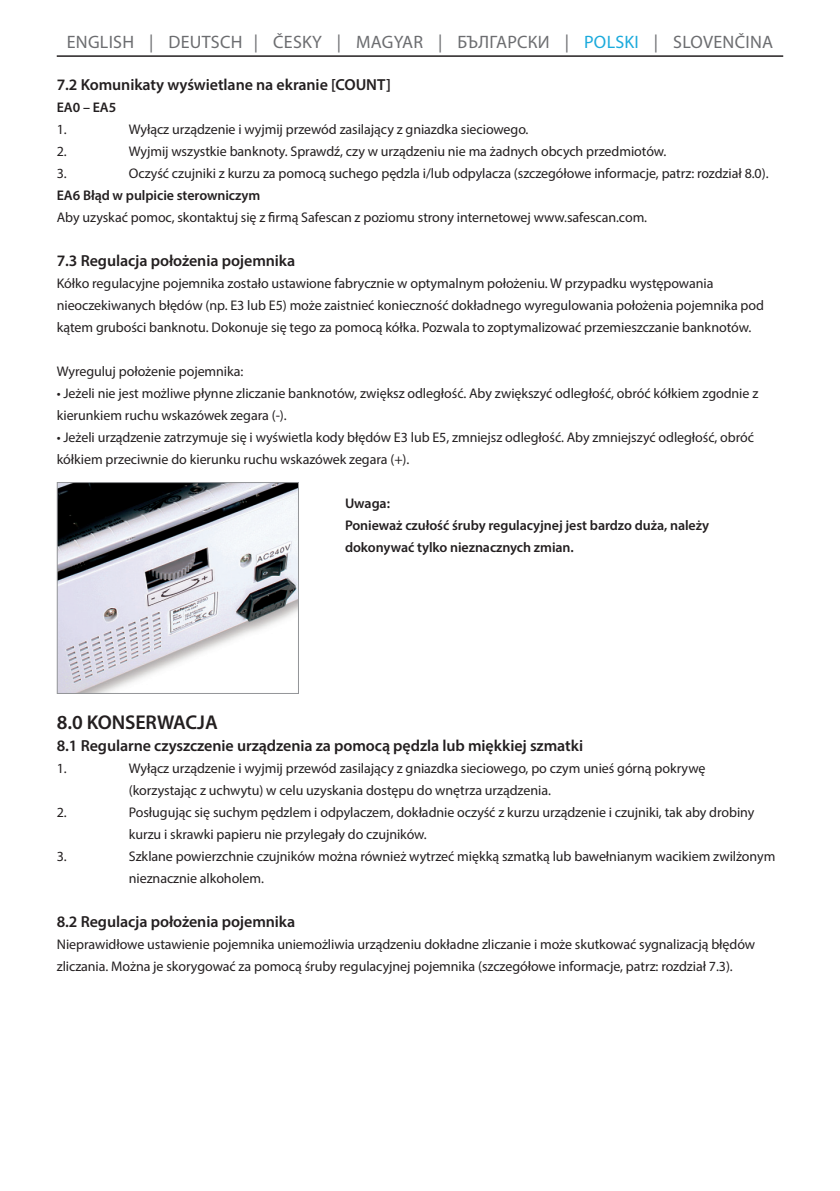
<style>
.page{position:relative;width:840px;height:1191px;background:#fff}
.page>*{position:absolute;margin:0;border:0;box-sizing:border-box;transform-origin:0 0}
.t1{font:600 20px "Myriad Pro";letter-spacing:-.005em;color:#231f20}
.t2{font:18px "Myriad Pro";letter-spacing:.015em;color:#6c6d70}
.t3{font:600 16px "Myriad Pro";letter-spacing:-.005em;color:#231f20}
.t4{font:14px/22px "Myriad Pro";letter-spacing:-.005em;color:#231f20}
.t5{font:600 14px/22px "Myriad Pro";letter-spacing:-.005em;color:#231f20}
.s1{color:#1baadc}
</style>
<div class="page">
<hr style="left:57px;top:55px;width:725px;height:2px;background:#231f20">
<img style="left:59px;top:484px;width:238px;height:208px">
<div style="left:57px;top:482px;width:242px;height:212px;border:1px solid #939598"></div>
<p class="t2" style="left:67px;top:30px;width:707px">ENGLISH | DEUTSCH | ČESKY | MAGYAR | БЪЛГАРСКИ | <span class="s1">POLSKI</span> | SLOVENČINA</p>
<p class="t3" style="left:57px;top:75px;width:335px">7.2 Komunikaty wyświetlane na ekranie [COUNT]</p>
<p class="t5" style="left:57px;top:96px;width:61px">EA0 – EA5</p>
<p class="t4" style="left:57px;top:118px;width:12px">1.</p>
<p class="t4" style="left:129px;top:118px;width:401px">Wyłącz urządzenie i wyjmij przewód zasilający z gniazdka sieciowego.</p>
<p class="t4" style="left:57px;top:140px;width:12px">2.</p>
<p class="t4" style="left:129px;top:140px;width:539px">Wyjmij wszystkie banknoty. Sprawdź, czy w urządzeniu nie ma żadnych obcych przedmiotów.</p>
<p class="t4" style="left:57px;top:162px;width:12px">3.</p>
<p class="t4" style="left:129px;top:162px;width:641px">Oczyść czujniki z kurzu za pomocą suchego pędzla i/lub odpylacza (szczegółowe informacje, patrz: rozdział 8.0).</p>
<p class="t5" style="left:57px;top:184px;width:205px">EA6 Błąd w pulpicie sterowniczym</p>
<p class="t4" style="left:57px;top:206px;width:591px">Aby uzyskać pomoc, skontaktuj się z firmą Safescan z poziomu strony internetowej www.safescan.com.</p>
<p class="t3" style="left:57px;top:251px;width:240px">7.3 Regulacja położenia pojemnika</p>
<p class="t4" style="left:57px;top:272px;width:708px">Kółko regulacyjne pojemnika zostało ustawione fabrycznie w optymalnym położeniu. W przypadku występowania nieoczekiwanych błędów (np. E3 lub E5) może zaistnieć konieczność dokładnego wyregulowania położenia pojemnika pod kątem grubości banknotu. Dokonuje się tego za pomocą kółka. Pozwala to zoptymalizować przemieszczanie banknotów.</p>
<p class="t4" style="left:57px;top:360px;width:188px">Wyreguluj położenie pojemnika:</p>
<p class="t4" style="left:57px;top:382px;width:702px">• Jeżeli nie jest możliwe płynne zliczanie banknotów, zwiększ odległość. Aby zwiększyć odległość, obróć kółkiem zgodnie z kierunkiem ruchu wskazówek zegara (-).</p>
<p class="t4" style="left:57px;top:426px;width:698px">• Jeżeli urządzenie zatrzymuje się i wyświetla kody błędów E3 lub E5, zmniejsz odległość. Aby zmniejszyć odległość, obróć kółkiem przeciwnie do kierunku ruchu wskazówek zegara (+).</p>
<p class="t5" style="left:345px;top:492px;width:365px">Uwaga:<br>Ponieważ czułość śruby regulacyjnej jest bardzo duża, należy dokonywać tylko nieznacznych zmian.</p>
<h1 class="t1" style="left:57px;top:709px;width:162px">8.0 KONSERWACJA</h1>
<p class="t3" style="left:57px;top:735px;width:527px">8.1 Regularne czyszczenie urządzenia za pomocą pędzla lub miękkiej szmatki</p>
<p class="t4" style="left:57px;top:756px;width:12px">1.</p>
<p class="t4" style="left:129px;top:756px;width:577px">Wyłącz urządzenie i wyjmij przewód zasilający z gniazdka sieciowego, po czym unieś górną pokrywę (korzystając z uchwytu) w celu uzyskania dostępu do wnętrza urządzenia.</p>
<p class="t4" style="left:57px;top:800px;width:12px">2.</p>
<p class="t4" style="left:129px;top:800px;width:626px">Posługując się suchym pędzlem i odpylaczem, dokładnie oczyść z kurzu urządzenie i czujniki, tak aby drobiny kurzu i skrawki papieru nie przylegały do czujników.</p>
<p class="t4" style="left:57px;top:844px;width:12px">3.</p>
<p class="t4" style="left:129px;top:844px;width:647px">Szklane powierzchnie czujników można również wytrzeć miękką szmatką lub bawełnianym wacikiem zwilżonym nieznacznie alkoholem.</p>
<p class="t3" style="left:57px;top:911px;width:240px">8.2 Regulacja położenia pojemnika</p>
<p class="t4" style="left:57px;top:932px;width:699px">Nieprawidłowe ustawienie pojemnika uniemożliwia urządzeniu dokładne zliczanie i może skutkować sygnalizacją błędów zliczania. Można je skorygować za pomocą śruby regulacyjnej pojemnika (szczegółowe informacje, patrz: rozdział 7.3).</p>
</div>
